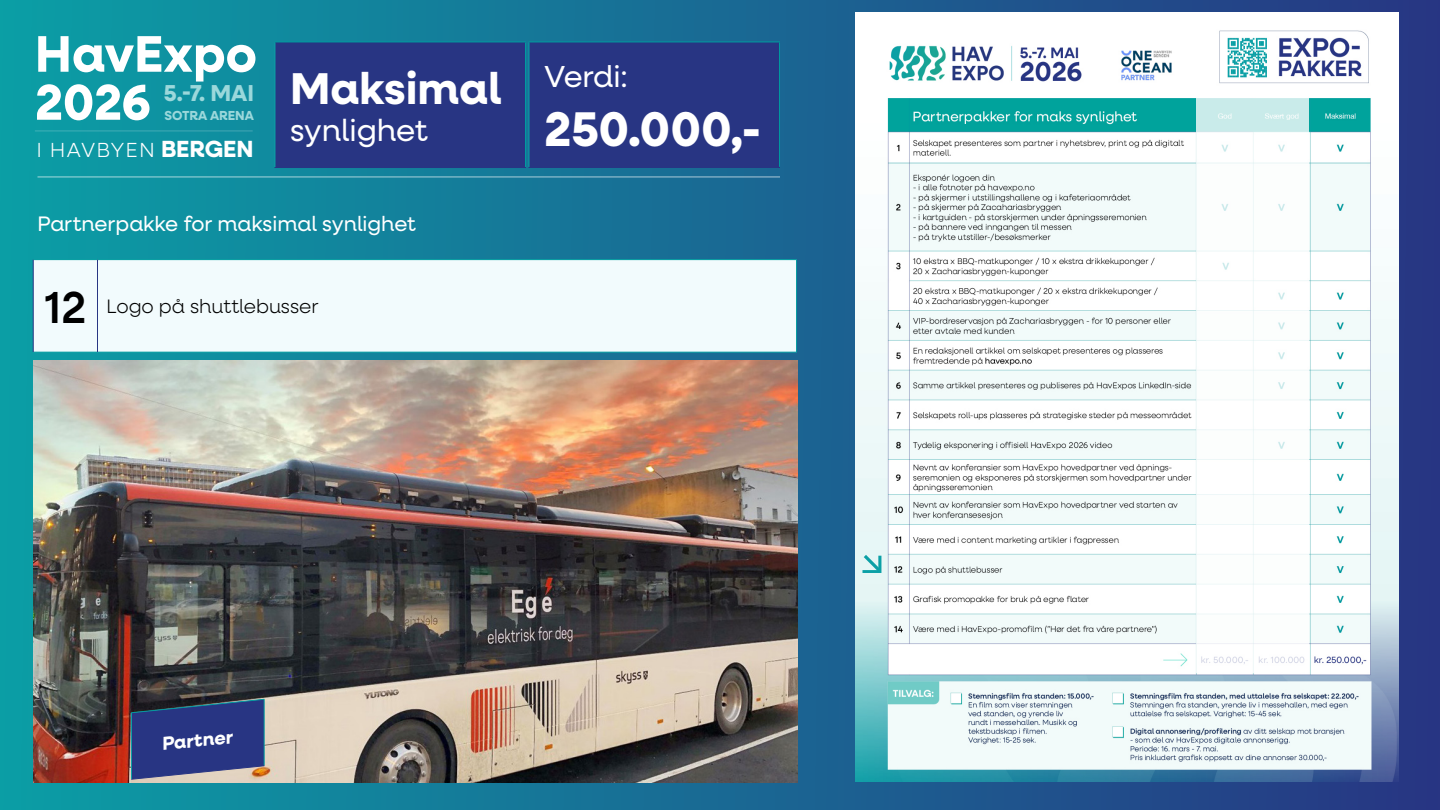
<style>
.page{position:relative;width:1440px;height:810px;background:#fff}
.page>*{position:absolute;margin:0;border:0;box-sizing:border-box;transform-origin:0 0}
.t1{font:700 51.6px "Neulis Neue";color:#fff}
.t2{font:700 48.82px "Neulis Neue";letter-spacing:-.005em;color:#fff}
.t3{font:500 45px "Neulis Neue";color:#000}
.t4{font:700 44.7px "Neulis Neue";color:#fff}
.t5{font:30.9px "Neulis Neue";color:#fff}
.t6{font:30.45px "Neulis Neue";letter-spacing:-.015em;color:#fff}
.t7{font:700 23.1px "Neulis Neue";color:#9bd8db}
.t8{font:21.08px "Neulis Neue";color:#fff}
.t9{font:300 20.4px "Neulis Neue";letter-spacing:.08em;color:#fff}
.t10{font:300 19.5px "Neulis Neue";color:#000}
.t11{font:700 18.75px "Neulis Neue";color:#fff}
.t12{font:700 13.12px "Neulis Neue";color:#9bd8db}
.s1{font-size:50.62px;color:#fff}
.s2{font-weight:700;font-size:23.48px}
</style>
<div class="page">
<div style="left:0;top:0;width:1440px;height:810px;background:linear-gradient(to right,#079ba3,#333f89)"></div>
<hr style="left:35px;top:129px;width:218px;height:2px;background:#fff">
<hr style="left:38px;top:175px;width:742px;height:2px;background:#fff">
<div style="left:275px;top:42px;width:251px;height:126px;background:#283583"></div>
<hr style="left:274px;top:41px;width:252px;height:1px;background:#009b9f">
<hr style="left:525px;top:42px;width:1px;height:125px;background:#009b9f">
<hr style="left:274px;top:167px;width:252px;height:1px;background:#283583">
<hr style="left:274px;top:42px;width:1px;height:125px;background:#0ba0a6">
<div style="left:529px;top:42px;width:251px;height:125px;background:#283583"></div>
<hr style="left:529px;top:41px;width:251px;height:1px;background:#009b9f">
<hr style="left:779px;top:42px;width:1px;height:125px;background:#009b9f">
<hr style="left:529px;top:167px;width:251px;height:1px;background:#283583">
<hr style="left:529px;top:42px;width:1px;height:125px;background:#0ba0a6">
<img style="left:855px;top:13px;width:543px;height:768px">
<div style="left:1196px;top:97px;width:113px;height:576px;background:#fff"></div>
<svg style="left:862px;top:555px;width:19px;height:18px"></svg>
<div style="left:34px;top:260px;width:762px;height:92px;background:#f2fbfd"></div>
<hr style="left:33px;top:259px;width:65px;height:1px;background:#009b9f">
<hr style="left:98px;top:259px;width:699px;height:1px;background:#009b9f">
<hr style="left:796px;top:260px;width:1px;height:92px;background:#009b9f">
<hr style="left:33px;top:352px;width:65px;height:1px;background:#009b9f">
<hr style="left:98px;top:352px;width:699px;height:1px;background:#009b9f">
<hr style="left:33px;top:260px;width:1px;height:92px;background:#283583">
<hr style="left:97px;top:260px;width:1px;height:92px;background:#283583">
<img style="left:33px;top:360px;width:765px;height:423px">
<svg style="left:131px;top:699px;width:134px;height:81px;background:#37427f"></svg>
<hr style="left:131px;top:713px;width:1px;height:66px;background:#0ba0a6">
<h1 class="t1" style="left:35px;top:17px;width:224px">HavExpo</h1>
<p class="t7" style="left:35px;top:77px;width:221px"><span class="s1">2026</span> 5.-7. MAI</p>
<p class="t12" style="left:165px;top:106px;width:91px">SOTRA ARENA</p>
<p class="t9" style="left:37px;top:136px;width:218px">I HAVBYEN <span class="s2">BERGEN</span></p>
<h3 class="t4" style="left:290px;top:56px;width:213px">Maksimal</h3>
<h3 class="t5" style="left:290px;top:109px;width:139px">synlighet</h3>
<p class="t8" style="left:38px;top:209px;width:380px">Partnerpakke for maksimal synlighet</p>
<h3 class="t3" style="left:44px;top:276px;width:44px">12</h3>
<p class="t10" style="left:106px;top:294px;width:214px">Logo på shuttlebusser</p>
<h3 class="t6" style="left:544px;top:56px;width:85px">Verdi:</h3>
<h2 class="t2" style="left:544px;top:94px;width:219px">250.000,-</h2>
<p class="t11" style="left:160px;top:731px;width:72px;rotate:-6deg">Partner</p>
</div>
